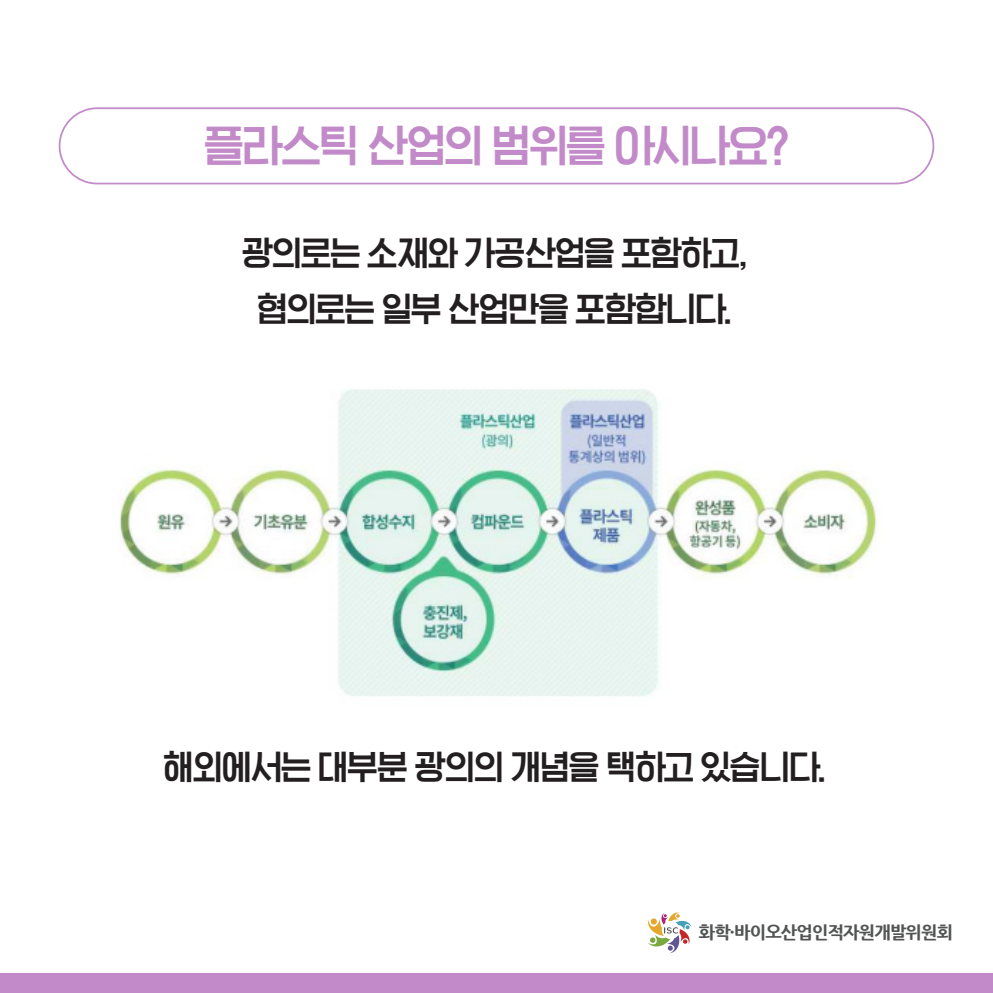
<style>
.page{position:relative;width:993px;height:993px;background:#fff}
.page>*{position:absolute;margin:0;border:0;box-sizing:border-box;transform-origin:0 0}
.t1{font:700 45.5px "J Ggwakchan Gothic A";letter-spacing:-.08em;color:#c28ac9}
.t2{font:700 35px/55.3px "J Ggwakchan Gothic A";letter-spacing:-.07em;color:#231f20;text-align:center}
.t3{font:800 17.5px "Nanum Gothic";letter-spacing:-.05em;color:#525453}
</style>
<div class="page">
<svg style="left:647px;top:912px;width:44px;height:40px"></svg>
<div style="left:0;top:972px;width:992px;height:20px;background:#c28ac9"></div>
<div style="left:59px;top:107px;width:874px;height:77px;border:2px solid #c28ac9;border-radius:38px"></div>
<img style="left:119px;top:389px;width:758px;height:307px">
<h1 class="t1" style="left:203px;top:118px;width:588px">플라스틱 산업의 범위를 아시나요?</h1>
<p class="t2" style="left:240px;top:226px;width:513px">광의로는 소재와 가공산업을 포함하고, 협의로는 일부 산업만을 포함합니다.</p>
<p class="t2" style="left:162px;top:740px;width:670px">해외에서는 대부분 광의의 개념을 택하고 있습니다.</p>
<p class="t3" style="left:698px;top:922px;width:256px">화학·바이오산업인적자원개발위원회</p>
</div>
